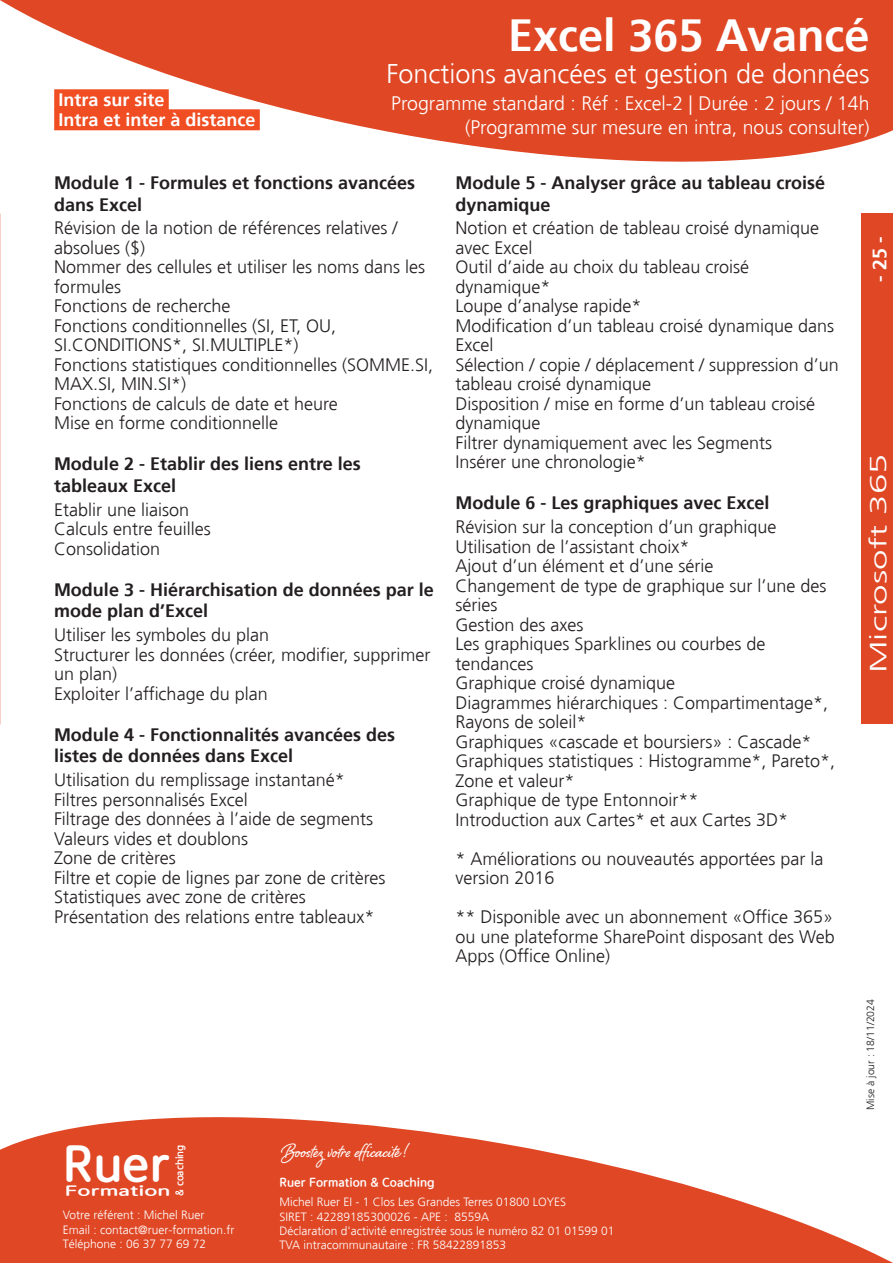
<style>
.page{position:relative;width:893px;height:1263px;background:#fff}
.page>*{position:absolute;margin:0;border:0;box-sizing:border-box;transform-origin:0 0}
.t1{font:49.05px "TT Gulim B";color:#fff}
.t2{font:700 45px "Frutiger";color:#fff}
.t3{font:300 27px "Frutiger";color:#fff}
.t4{font:24.9px "Shelby";color:#fff;scale:.93 1}
.t5{font:300 23.4px "Frutiger";color:#fff;scale:1.57 1}
.t6{font:300 19.5px "Frutiger";color:#fff}
.t7{font:700 19.5px "Frutiger";color:#fff}
.Texte{font:300 18px/19.5px "Frutiger";color:#231f20}
.Module{font:700 18px/21.6px "Frutiger";color:#231f20}
.t8{font:700 18px/20px "Frutiger";color:#fff}
.t9{font:13.95px "TT Gulim B";color:#fff;scale:1.57 1}
.t10{font:300 12px/14.4px "Frutiger";color:#fff}
.t11{font:12px "TT Gulim B";color:#fff}
.t12{font:300 10.5px "Frutiger";color:#231f20}
.t13{font:10.5px "TT Gulim B";color:#fff;scale:.93 1}
</style>
<div class="page">
<svg style="left:0;top:1117px;width:893px;height:146px;fill:#df4725"></svg>
<svg style="left:0;top:0;width:893px;height:162px;fill:#df4725"></svg>
<div style="left:862px;top:214px;width:31px;height:510px;background:#df4725"></div>
<div style="left:54px;top:89px;width:115px;height:21px;background:#f04d22"></div>
<div style="left:54px;top:109px;width:206px;height:21px;background:#f04d22"></div>
<p class="t8" style="left:58px;top:90px;width:199px">Intra sur site<br>Intra et inter à distance</p>
<p class="t2" style="left:508px;top:9px;width:363px">Excel 365 Avancé</p>
<p class="t3" style="left:386px;top:59px;width:485px">Fonctions avancées et gestion de données</p>
<p class="t6" style="left:391px;top:93px;width:480px">Programme standard : Réf : Excel-2 | Durée : 2 jours / 14h</p>
<p class="t6" style="left:465px;top:116px;width:406px">(Programme sur mesure en intra, nous consulter)</p>
<p class="Module" style="left:54px;top:172px;width:363px">Module 1 - Formules et fonctions avancées dans Excel</p>
<p class="Texte" style="left:54px;top:219px;width:345px">Révision de la notion de références relatives / absolues ($)</p>
<p class="Texte" style="left:54px;top:258px;width:373px">Nommer des cellules et utiliser les noms dans les formules</p>
<p class="Texte" style="left:54px;top:297px;width:178px">Fonctions de recherche</p>
<p class="Texte" style="left:54px;top:316px;width:284px">Fonctions conditionnelles (SI, ET, OU,<br>SI.CONDITIONS*, SI.MULTIPLE*)</p>
<p class="Texte" style="left:54px;top:355px;width:381px">Fonctions statistiques conditionnelles (SOMME.SI,<br>MAX.SI, MIN.SI*)</p>
<p class="Texte" style="left:54px;top:394px;width:285px">Fonctions de calculs de date et heure</p>
<p class="Texte" style="left:54px;top:414px;width:226px">Mise en forme conditionnelle</p>
<p class="Module" style="left:54px;top:453px;width:308px">Module 2 - Etablir des liens entre les tableaux Excel</p>
<p class="Texte" style="left:54px;top:500px;width:137px">Etablir une liaison</p>
<p class="Texte" style="left:54px;top:519px;width:158px">Calculs entre feuilles</p>
<p class="Texte" style="left:54px;top:539px;width:108px">Consolidation</p>
<p class="Module" style="left:54px;top:579px;width:381px">Module 3 - Hiérarchisation de données par le mode plan d’Excel</p>
<p class="Texte" style="left:54px;top:625px;width:217px">Utiliser les symboles du plan</p>
<p class="Texte" style="left:54px;top:645px;width:378px">Structurer les données (créer, modifier, supprimer un plan)</p>
<p class="Texte" style="left:54px;top:684px;width:215px">Exploiter l’affichage du plan</p>
<p class="Module" style="left:54px;top:724px;width:343px">Module 4 - Fonctionnalités avancées des listes de données dans Excel</p>
<p class="Texte" style="left:54px;top:770px;width:292px">Utilisation du remplissage instantané*</p>
<p class="Texte" style="left:54px;top:790px;width:195px">Filtres personnalisés Excel</p>
<p class="Texte" style="left:54px;top:809px;width:321px">Filtrage des données à l’aide de segments</p>
<p class="Texte" style="left:54px;top:829px;width:196px">Valeurs vides et doublons</p>
<p class="Texte" style="left:54px;top:848px;width:123px">Zone de critères</p>
<p class="Texte" style="left:54px;top:868px;width:333px">Filtre et copie de lignes par zone de critères</p>
<p class="Texte" style="left:54px;top:887px;width:253px">Statistiques avec zone de critères</p>
<p class="Texte" style="left:54px;top:907px;width:322px">Présentation des relations entre tableaux*</p>
<p class="Module" style="left:455px;top:172px;width:371px">Module 5 - Analyser grâce au tableau croisé dynamique</p>
<p class="Texte" style="left:455px;top:219px;width:365px">Notion et création de tableau croisé dynamique avec Excel</p>
<p class="Texte" style="left:455px;top:258px;width:295px">Outil d’aide au choix du tableau croisé dynamique*</p>
<p class="Texte" style="left:455px;top:297px;width:188px">Loupe d’analyse rapide*</p>
<p class="Texte" style="left:455px;top:316px;width:380px">Modification d’un tableau croisé dynamique dans<br>Excel</p>
<p class="Texte" style="left:455px;top:355px;width:385px">Sélection / copie / déplacement / suppression d’un tableau croisé dynamique</p>
<p class="Texte" style="left:455px;top:394px;width:361px">Disposition / mise en forme d’un tableau croisé dynamique</p>
<p class="Texte" style="left:455px;top:433px;width:318px">Filtrer dynamiquement avec les Segments</p>
<p class="Texte" style="left:455px;top:453px;width:192px">Insérer une chronologie*</p>
<p class="Module" style="left:455px;top:492px;width:316px">Module 6 - Les graphiques avec Excel</p>
<p class="Texte" style="left:455px;top:517px;width:323px">Révision sur la conception d’un graphique</p>
<p class="Texte" style="left:455px;top:537px;width:236px">Utilisation de l’assistant choix*</p>
<p class="Texte" style="left:455px;top:556px;width:260px">Ajout d’un élément et d’une série</p>
<p class="Texte" style="left:455px;top:576px;width:373px">Changement de type de graphique sur l’une des séries</p>
<p class="Texte" style="left:455px;top:615px;width:130px">Gestion des axes</p>
<p class="Texte" style="left:455px;top:634px;width:312px">Les graphiques Sparklines ou courbes de tendances</p>
<p class="Texte" style="left:455px;top:673px;width:221px">Graphique croisé dynamique</p>
<p class="Texte" style="left:455px;top:693px;width:374px">Diagrammes hiérarchiques : Compartimentage*,<br>Rayons de soleil*</p>
<p class="Texte" style="left:455px;top:732px;width:358px">Graphiques «cascade et boursiers» : Cascade*</p>
<p class="Texte" style="left:455px;top:751px;width:381px">Graphiques statistiques : Histogramme*, Pareto*,<br>Zone et valeur*</p>
<p class="Texte" style="left:455px;top:790px;width:245px">Graphique de type Entonnoir**</p>
<p class="Texte" style="left:455px;top:810px;width:334px">Introduction aux Cartes* et aux Cartes 3D*</p>
<p class="Texte" style="left:455px;top:849px;width:370px">* Améliorations ou nouveautés apportées par la version 2016</p>
<p class="Texte" style="left:455px;top:907px;width:381px;text-align:justify">** Disponible avec un abonnement «Office 365» ou une plateforme SharePoint disposant des Web Apps (Office Online)</p>
<h1 class="t1" style="left:63px;top:1139px;width:108px">Ruer</h1>
<p class="t9" style="left:65px;top:1183px;width:69px">Formation</p>
<p class="t13" style="left:174px;top:1196px;width:56px;rotate:-90deg">&amp; coaching</p>
<p class="t10" style="left:63px;top:1208px;width:173px">Votre référent : Michel Ruer<br>Email : contact@ruer-formation.fr<br>Téléphone : 06 37 77 69 72</p>
<h3 class="t4" style="left:282px;top:1134px;width:136px">Boostez votre efficacité !</h3>
<p class="t11" style="left:280px;top:1177px;width:157px">Ruer Formation &amp; Coaching</p>
<p class="t10" style="left:280px;top:1195px;width:336px">Michel Ruer EI - 1 Clos Les Grandes Terres 01800 LOYES<br>SIRET : 42289185300026 - APE : 8559A<br>Déclaration d'activité enregistrée sous le numéro 82 01 01599 01<br>TVA intracommunautaire : FR 58422891853</p>
<p class="t7" style="left:868px;top:282px;width:47px;rotate:-90deg">- 25 -</p>
<p class="t5" style="left:865px;top:673px;width:141px;rotate:-90deg">Microsoft 365</p>
<p class="t12" style="left:865px;top:1110px;width:112px;rotate:-90deg">Mise à jour : 18/11/2024</p>
</div>
